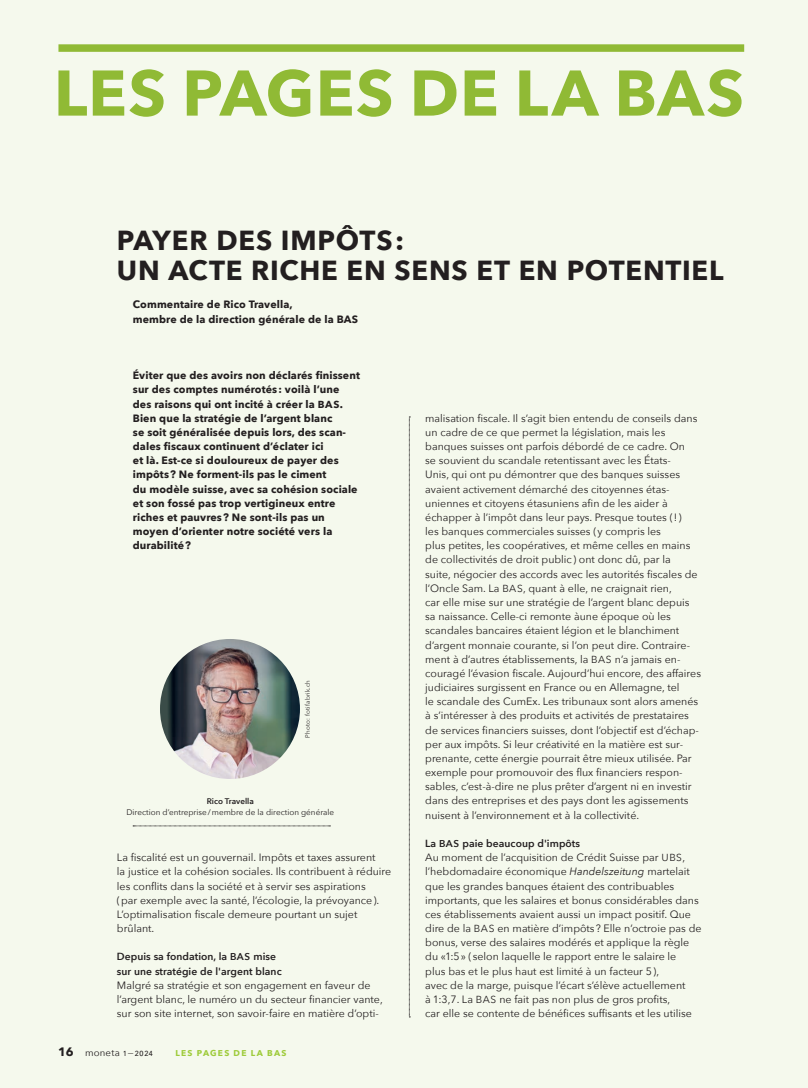
<style>
.page{position:relative;width:808px;height:1088px;background:#f5f9ed}
.page>*{position:absolute;margin:0;border:0;box-sizing:border-box;transform-origin:0 0}
.t1{font:700 63.75px "Avenir Next";letter-spacing:.015em;color:#90ba35}
.t2{font:700 27.5px/30px "Avenir Next";letter-spacing:.025em;color:#231f20}
.t3{font:10.62px/14.1px "Avenir Next";color:#231f20}
.t4{font:700 10.62px/14.1px "Avenir Next";letter-spacing:.01em;color:#231f20}
.t5{font:600 10.25px/14.1px "Avenir Next";letter-spacing:.005em;color:#231f20}
.t6{font:9.75px "Avenir Next";letter-spacing:.015em;color:#231f20}
.t7{font:700 8.5px "Avenir Next";letter-spacing:.15em;color:#9ecb3a}
.t8{font:8.12px "Avenir Next";color:#231f20}
.t9{font:600 8.12px "Avenir Next";color:#231f20}
.t10{font:6.25px "Avenir Next";letter-spacing:.03em;color:#231f20}
.s1{font-size:10.25px}
.s2{font-size:9.88px}
.s3{font-weight:700;font-size:12.25px}
.s4{font-style:italic}
</style>
<div class="page">
<div style="left:58px;top:44px;width:686px;height:8px;background:#90ba35"></div>
<svg style="left:409px;top:417px;width:1px;height:601px"></svg>
<img style="left:160px;top:639px;width:140px;height:140px;border-radius:70px">
<svg style="left:133px;top:826px;width:197px;height:1px"></svg>
<h1 class="t1" style="left:54px;top:38px;width:692px">LES PAGES DE LA BAS</h1>
<h2 class="t2" style="left:117px;top:225px;width:608px">PAYER DES IMPÔTS:<br>UN ACTE RICHE EN SENS ET EN POTENTIEL</h2>
<p class="t4" style="left:133px;top:297px;width:227px">Commentaire de Rico Travella,<br>membre de la direction générale de la BAS</p>
<p class="t4" style="left:133px;top:368px;width:229px">Éviter que des avoirs non déclarés finissent sur des comptes numérotés: voilà l’une des raisons qui ont incité à créer la <span class="s1">BAS</span>.<br>Bien que la stratégie de l’argent blanc<br>se soit généralisée depuis lors, des scan&shy;dales fiscaux continuent d’éclater ici<br>et là. Est-ce si douloureux de payer des impôts? Ne forment-ils pas le ciment<br>du modèle suisse, avec sa cohésion sociale et son fossé pas trop vertigineux entre riches et pauvres? Ne sont-ils pas un moyen d’orienter notre société vers la durabilité?</p>
<p class="t10" style="left:302px;top:738px;width:59px;rotate:-90deg">Photo: fotifabrik.ch</p>
<p class="t9" style="left:207px;top:795px;width:49px">Rico Travella</p>
<p class="t8" style="left:126px;top:805px;width:209px">Direction d’entreprise/membre de la direction générale</p>
<p class="t3" style="left:117px;top:850px;width:276px">La fiscalité est un gouvernail. Impôts et taxes assurent<br>la justice et la cohésion sociales. Ils contribuent à réduire les conflits dans la société et à servir ses aspirations<br>(par exemple avec la santé, l’écologie, la prévoyance).<br>L’optimalisation fiscale demeure pourtant un sujet brûlant.</p>
<p class="t5" style="left:117px;top:949px;width:166px">Depuis sa fondation, la <span class="s2">BAS</span> mise sur une stratégie de l'argent blanc</p>
<p class="t3" style="left:117px;top:977px;width:267px">Malgré sa stratégie et son engagement en faveur de l’argent blanc, le numéro un du secteur financier vante, sur son site internet, son savoir-faire en matière d’opti-</p>
<p class="t6" style="left:58px;top:1044px;width:97px"><span class="s3">16</span> moneta 1—2024</p>
<p class="t7" style="left:175px;top:1046px;width:113px">LES PAGES DE LA BAS</p>
<p class="t3" style="left:425px;top:410px;width:277px">malisation fiscale. Il s’agit bien entendu de conseils dans un cadre de ce que permet la législation, mais les banques suisses ont parfois débordé de ce cadre. On<br>se souvient du scandale retentissant avec les États-<br>Unis, qui ont pu démontrer que des banques suisses avaient activement démarché des citoyennes étas&shy;uniennes et citoyens étasuniens afin de les aider à échapper à l’impôt dans leur pays. Presque toutes (!)<br>les banques commerciales suisses (y compris les<br>plus petites, les coopératives, et même celles en mains de collectivités de droit public) ont donc dû, par la<br>suite, négocier des accords avec les autorités fiscales de l’Oncle Sam. La <span class="s1">BAS</span>, quant à elle, ne craignait rien,<br>car elle mise sur une stratégie de l’argent blanc depuis sa naissance. Celle-ci remonte àune époque où les scandales bancaires étaient légion et le blanchiment d’argent monnaie courante, si l’on peut dire. Contraire&shy;ment à d’autres établissements, la <span class="s1">BAS</span> n’a jamais en&shy;couragé l’évasion fiscale. Aujourd’hui encore, des affaires judiciaires surgissent en France ou en Allemagne, tel<br>le scandale des CumEx. Les tribunaux sont alors amenés à s’intéresser à des produits et activités de prestataires de services financiers suisses, dont l’objectif est d’échap&shy;per aux impôts. Si leur créativité en la matière est sur&shy;prenante, cette énergie pourrait être mieux utilisée. Par exemple pour promouvoir des flux financiers respon&shy;sables, c’est-à-dire ne plus prêter d’argent ni en investir dans des entreprises et des pays dont les agissements nuisent à l’environnement et à la collectivité.</p>
<p class="t5" style="left:425px;top:836px;width:156px">La <span class="s2">BAS</span> paie beaucoup d'impôts</p>
<p class="t3" style="left:425px;top:850px;width:278px">Au moment de l’acquisition de Crédit Suisse par <span class="s1">UBS</span>, l’hebdomadaire économique <span class="s4">Handelszeitung</span> martelait que les grandes banques étaient des contribuables importants, que les salaires et bonus considérables dans ces établissements avaient aussi un impact positif. Que dire de la <span class="s1">BAS</span> en matière d’impôts? Elle n’octroie pas de bonus, verse des salaires modérés et applique la règle du «1:5» (selon laquelle le rapport entre le salaire le<br>plus bas et le plus haut est limité à un facteur 5),<br>avec de la marge, puisque l’écart s’élève actuellement<br>à 1:3,7. La <span class="s1">BAS</span> ne fait pas non plus de gros profits,<br>car elle se contente de bénéfices suffisants et les utilise</p>
</div>
